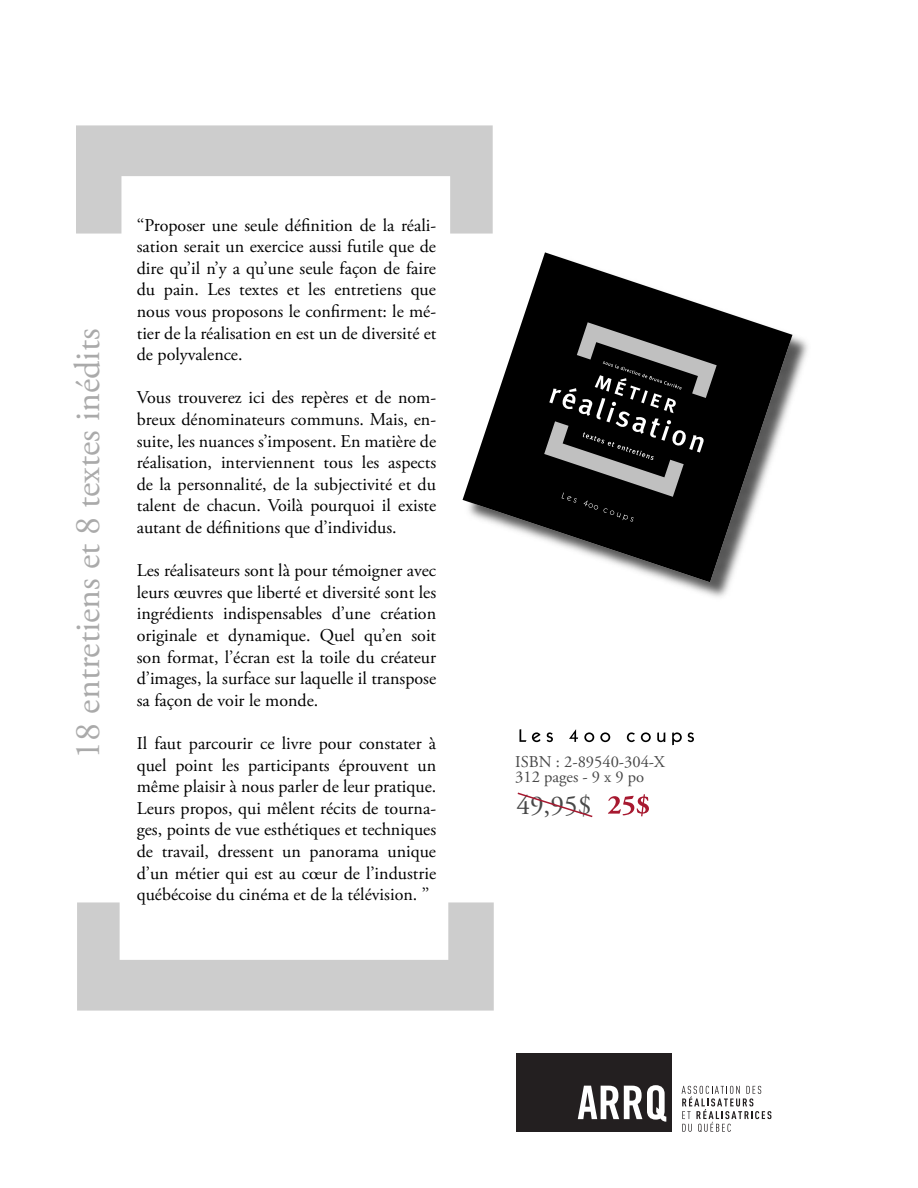
<style>
.page{position:relative;width:918px;height:1188px;background:#fff}
.page>*{position:absolute;margin:0;border:0;box-sizing:border-box;transform-origin:0 0}
.t1{font:36px "Adobe Garamond Pro";color:#aaa}
.t2{font:27.3px "Adobe Garamond Pro";color:#484848}
.t3{font:18px/21.6px "Adobe Garamond Pro";color:#000;text-align:justify}
.t4{font:16.5px/15px "Adobe Garamond Pro";color:#484848}
</style>
<div class="page">
<svg style="left:608px;top:794px;width:41px;height:22px"></svg>
<svg style="left:670px;top:334px;width:138px;height:263px"></svg>
<svg style="left:463px;top:252px;width:329px;height:330px"></svg>
<svg style="left:544px;top:322px;width:173px;height:200px;background:#2a2a2a"></svg>
<svg style="left:76px;top:125px;width:417px;height:109px;fill:#cdcdcd"></svg>
<svg style="left:77px;top:902px;width:417px;height:109px;fill:#cdcdcd"></svg>
<svg style="left:519px;top:729px;width:7px;height:13px"></svg>
<svg style="left:532px;top:732px;width:9px;height:10px"></svg>
<svg style="left:547px;top:732px;width:6px;height:10px"></svg>
<svg style="left:569px;top:729px;width:9px;height:13px"></svg>
<svg style="left:584px;top:732px;width:10px;height:10px"></svg>
<svg style="left:600px;top:732px;width:10px;height:10px"></svg>
<svg style="left:627px;top:732px;width:8px;height:10px"></svg>
<svg style="left:641px;top:732px;width:10px;height:10px"></svg>
<svg style="left:657px;top:732px;width:8px;height:10px"></svg>
<svg style="left:672px;top:732px;width:10px;height:13px"></svg>
<svg style="left:688px;top:732px;width:6px;height:10px"></svg>
<svg style="left:682px;top:1086px;width:89px;height:46px"></svg>
<div style="left:516px;top:1054px;width:156px;height:78px;background:#231f20"></div>
<svg style="left:578px;top:1085px;width:88px;height:37px"></svg>
<svg style="left:517px;top:792px;width:76px;height:26px"></svg>
<h1 class="t1" style="left:66px;top:759px;width:431px;rotate:-90deg">18 entretiens et 8 textes inédits</h1>
<p class="t3" style="left:137px;top:215px;width:301px">‘‘Proposer une seule définition de la réali&shy;sation serait un exercice aussi futile que de dire qu’il n’y a qu’une seule façon de faire du pain. Les textes et les entretiens que nous vous proposons le confirment: le mé&shy;tier de la réalisation en est un de diversité et de polyvalence.</p>
<p class="t3" style="left:137px;top:388px;width:301px">Vous trouverez ici des repères et de nom&shy;breux dénominateurs communs. Mais, en&shy;suite, les nuances s’imposent. En matière de réalisation, interviennent tous les aspects de la personnalité, de la subjectivité et du talent de chacun. Voilà pourquoi il existe autant de définitions que d’individus.</p>
<p class="t3" style="left:137px;top:560px;width:301px">Les réalisateurs sont là pour témoigner avec leurs œuvres que liberté et diversité sont les ingrédients indispensables d’une création originale et dynamique. Quel qu’en soit son format, l’écran est la toile du créateur d’images, la surface sur laquelle il transpose sa façon de voir le monde.</p>
<p class="t3" style="left:137px;top:733px;width:301px">Il faut parcourir ce livre pour constater à quel point les participants éprouvent un même plaisir à nous parler de leur pratique.<br>Leurs propos, qui mêlent récits de tourna&shy;ges, points de vue esthétiques et techniques de travail, dressent un panorama unique d’un métier qui est au cœur de l’industrie québécoise du cinéma et de la télévision. ’’</p>
<p class="t4" style="left:515px;top:755px;width:151px">ISBN : 2-89540-304-X<br>312 pages - 9 x 9 po</p>
<h2 class="t2" style="left:516px;top:789px;width:76px">49,95$</h2>
</div>
